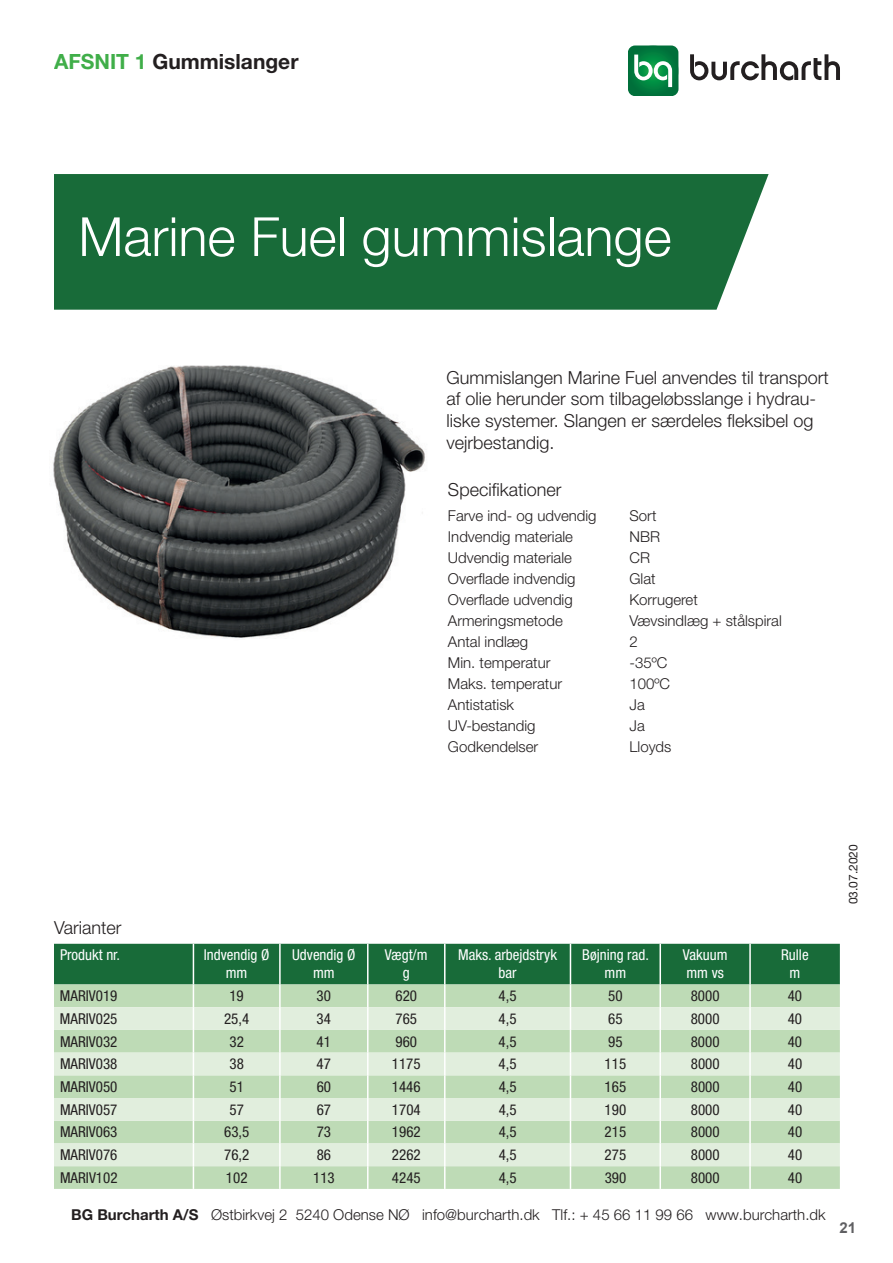
<style>
.page{position:relative;width:893px;height:1263px;background:#fff}
.page>*{position:absolute;margin:0;border:0;box-sizing:border-box;transform-origin:0 0}
.t1{font:300 54px "Helvetica Neue LT Std";color:#fff}
.t2{font:700 21px "Helvetica Neue LT Std";color:#231f20}
.t3{font:300 18px/21.6px "Helvetica Neue LT Std";color:#231f20}
.t4{font:300 15px "Helvetica Neue LT Std";color:#231f20}
.t5{font:condensed 15px "Helvetica Neue LT Std";color:#231f20}
.t6{font:condensed 15px/18px "Helvetica Neue LT Std";color:#fff;text-align:center}
.t7{font:700 15px "Arial";color:#5f5f62}
.t8{font:12px "Helvetica Neue LT Std";color:#231f20}
.s1{color:#40ae49}
.s2{font-weight:700}
</style>
<div class="page">
<svg style="left:628px;top:45px;width:50px;height:51px;background:#329563"></svg>
<svg style="left:690px;top:54px;width:150px;height:26px"></svg>
<div style="left:54px;top:174px;width:715px;height:136px;background:#186b39"></div>
<svg style="left:54px;top:944px;width:786px;height:245px;background:#b2d1b2"></svg>
<hr style="left:659px;top:1166px;width:2px;height:23px;background:#fff">
<hr style="left:749px;top:1166px;width:2px;height:23px;background:#fff">
<img style="left:52px;top:365px;width:373px;height:273px">
<h2 class="t2" style="left:54px;top:49px;width:246px"><span class="s1">AFSNIT 1</span> Gummislanger</h2>
<h1 class="t1" style="left:78px;top:204px;width:595px">Marine Fuel gummislange</h1>
<p class="t3" style="left:446px;top:366px;width:384px">Gummislangen Marine Fuel anvendes til transport af olie herunder som tilbageløbsslange i hydrau&shy;liske systemer. Slangen er særdeles fleksibel og vejrbestandig.</p>
<p class="t3" style="left:448px;top:478px;width:115px">Specifikationer</p>
<p class="t4" style="left:448px;top:506px;width:150px">Farve ind- og udvendig</p>
<p class="t4" style="left:629px;top:506px;width:28px">Sort</p>
<p class="t4" style="left:448px;top:527px;width:127px">Indvendig materiale</p>
<p class="t4" style="left:629px;top:527px;width:32px">NBR</p>
<p class="t4" style="left:448px;top:548px;width:125px">Udvendig materiale</p>
<p class="t4" style="left:629px;top:548px;width:22px">CR</p>
<p class="t4" style="left:448px;top:569px;width:129px">Overflade indvendig</p>
<p class="t4" style="left:629px;top:569px;width:28px">Glat</p>
<p class="t4" style="left:448px;top:590px;width:126px">Overflade udvendig</p>
<p class="t4" style="left:629px;top:590px;width:70px">Korrugeret</p>
<p class="t4" style="left:448px;top:611px;width:117px">Armeringsmetode</p>
<p class="t4" style="left:629px;top:611px;width:154px">Vævsindlæg + stålspiral</p>
<p class="t4" style="left:448px;top:632px;width:82px">Antal indlæg</p>
<p class="t4" style="left:629px;top:632px;width:10px">2</p>
<p class="t4" style="left:448px;top:653px;width:104px">Min. temperatur</p>
<p class="t4" style="left:629px;top:653px;width:39px">-35ºC</p>
<p class="t4" style="left:448px;top:674px;width:116px">Maks. temperatur</p>
<p class="t4" style="left:629px;top:674px;width:42px">100ºC</p>
<p class="t4" style="left:448px;top:695px;width:68px">Antistatisk</p>
<p class="t4" style="left:629px;top:695px;width:17px">Ja</p>
<p class="t4" style="left:448px;top:716px;width:89px">UV-bestandig</p>
<p class="t4" style="left:629px;top:716px;width:17px">Ja</p>
<p class="t4" style="left:448px;top:737px;width:92px">Godkendelser</p>
<p class="t4" style="left:629px;top:737px;width:43px">Lloyds</p>
<p class="t3" style="left:54px;top:916px;width:69px">Varianter</p>
<p class="t6" style="left:60px;top:946px;width:62px">Produkt nr.</p>
<p class="t6" style="left:204px;top:946px;width:67px">Indvendig Ø mm</p>
<p class="t6" style="left:292px;top:946px;width:65px">Udvendig Ø mm</p>
<p class="t6" style="left:385px;top:946px;width:44px">Vægt/m g</p>
<p class="t6" style="left:458px;top:946px;width:100px">Maks. arbejdstryk bar</p>
<p class="t6" style="left:582px;top:946px;width:68px">Bøjning rad. mm</p>
<p class="t6" style="left:683px;top:946px;width:46px;text-align:left">Vakuum mm vs</p>
<p class="t6" style="left:781px;top:946px;width:29px">Rulle m</p>
<p class="t5" style="left:60px;top:987px;width:59px">MARIV019</p>
<p class="t5" style="left:229px;top:987px;width:16px">19</p>
<p class="t5" style="left:317px;top:987px;width:16px">30</p>
<p class="t5" style="left:395px;top:987px;width:23px">620</p>
<p class="t5" style="left:499px;top:987px;width:19px">4,5</p>
<p class="t5" style="left:608px;top:987px;width:16px">50</p>
<p class="t5" style="left:691px;top:987px;width:30px">8000</p>
<p class="t5" style="left:788px;top:987px;width:16px">40</p>
<p class="t5" style="left:60px;top:1010px;width:59px">MARIV025</p>
<p class="t5" style="left:224px;top:1010px;width:27px">25,4</p>
<p class="t5" style="left:317px;top:1010px;width:16px">34</p>
<p class="t5" style="left:395px;top:1010px;width:23px">765</p>
<p class="t5" style="left:499px;top:1010px;width:19px">4,5</p>
<p class="t5" style="left:608px;top:1010px;width:16px">65</p>
<p class="t5" style="left:691px;top:1010px;width:30px">8000</p>
<p class="t5" style="left:788px;top:1010px;width:16px">40</p>
<p class="t5" style="left:60px;top:1033px;width:59px">MARIV032</p>
<p class="t5" style="left:229px;top:1033px;width:16px">32</p>
<p class="t5" style="left:317px;top:1033px;width:16px">41</p>
<p class="t5" style="left:395px;top:1033px;width:23px">960</p>
<p class="t5" style="left:499px;top:1033px;width:19px">4,5</p>
<p class="t5" style="left:608px;top:1033px;width:16px">95</p>
<p class="t5" style="left:691px;top:1033px;width:30px">8000</p>
<p class="t5" style="left:788px;top:1033px;width:16px">40</p>
<p class="t5" style="left:60px;top:1055px;width:59px">MARIV038</p>
<p class="t5" style="left:229px;top:1055px;width:16px">38</p>
<p class="t5" style="left:317px;top:1055px;width:16px">47</p>
<p class="t5" style="left:392px;top:1055px;width:30px">1175</p>
<p class="t5" style="left:499px;top:1055px;width:19px">4,5</p>
<p class="t5" style="left:605px;top:1055px;width:23px">115</p>
<p class="t5" style="left:691px;top:1055px;width:30px">8000</p>
<p class="t5" style="left:788px;top:1055px;width:16px">40</p>
<p class="t5" style="left:60px;top:1078px;width:59px">MARIV050</p>
<p class="t5" style="left:229px;top:1078px;width:16px">51</p>
<p class="t5" style="left:317px;top:1078px;width:16px">60</p>
<p class="t5" style="left:392px;top:1078px;width:30px">1446</p>
<p class="t5" style="left:499px;top:1078px;width:19px">4,5</p>
<p class="t5" style="left:605px;top:1078px;width:23px">165</p>
<p class="t5" style="left:691px;top:1078px;width:30px">8000</p>
<p class="t5" style="left:788px;top:1078px;width:16px">40</p>
<p class="t5" style="left:60px;top:1101px;width:59px">MARIV057</p>
<p class="t5" style="left:230px;top:1101px;width:16px">57</p>
<p class="t5" style="left:317px;top:1101px;width:16px">67</p>
<p class="t5" style="left:392px;top:1101px;width:30px">1704</p>
<p class="t5" style="left:499px;top:1101px;width:19px">4,5</p>
<p class="t5" style="left:605px;top:1101px;width:23px">190</p>
<p class="t5" style="left:691px;top:1101px;width:30px">8000</p>
<p class="t5" style="left:788px;top:1101px;width:16px">40</p>
<p class="t5" style="left:60px;top:1123px;width:59px">MARIV063</p>
<p class="t5" style="left:224px;top:1123px;width:27px">63,5</p>
<p class="t5" style="left:317px;top:1123px;width:16px">73</p>
<p class="t5" style="left:392px;top:1123px;width:30px">1962</p>
<p class="t5" style="left:499px;top:1123px;width:20px">4,5</p>
<p class="t5" style="left:605px;top:1123px;width:23px">215</p>
<p class="t5" style="left:691px;top:1123px;width:30px">8000</p>
<p class="t5" style="left:788px;top:1123px;width:16px">40</p>
<p class="t5" style="left:60px;top:1146px;width:59px">MARIV076</p>
<p class="t5" style="left:224px;top:1146px;width:27px">76,2</p>
<p class="t5" style="left:317px;top:1146px;width:16px">86</p>
<p class="t5" style="left:392px;top:1146px;width:30px">2262</p>
<p class="t5" style="left:499px;top:1146px;width:19px">4,5</p>
<p class="t5" style="left:605px;top:1146px;width:23px">275</p>
<p class="t5" style="left:691px;top:1146px;width:30px">8000</p>
<p class="t5" style="left:788px;top:1146px;width:16px">40</p>
<p class="t5" style="left:60px;top:1169px;width:59px">MARIV102</p>
<p class="t5" style="left:226px;top:1169px;width:23px">102</p>
<p class="t5" style="left:313px;top:1169px;width:23px">113</p>
<p class="t5" style="left:392px;top:1169px;width:30px">4245</p>
<p class="t5" style="left:499px;top:1169px;width:19px">4,5</p>
<p class="t5" style="left:605px;top:1169px;width:23px">390</p>
<p class="t5" style="left:691px;top:1169px;width:30px">8000</p>
<p class="t5" style="left:788px;top:1169px;width:16px">40</p>
<p class="t4" style="left:71px;top:1205px;width:756px"><span class="s2">BG Burcharth A/S</span> Østbirkvej 2 5240 Odense NØ info@burcharth.dk Tlf.: + 45 66 11 99 66 www.burcharth.dk</p>
<p class="t8" style="left:846px;top:904px;width:62px;rotate:-90deg">03.07.2020</p>
<p class="t7" style="left:839px;top:1217px;width:18px">21</p>
</div>
